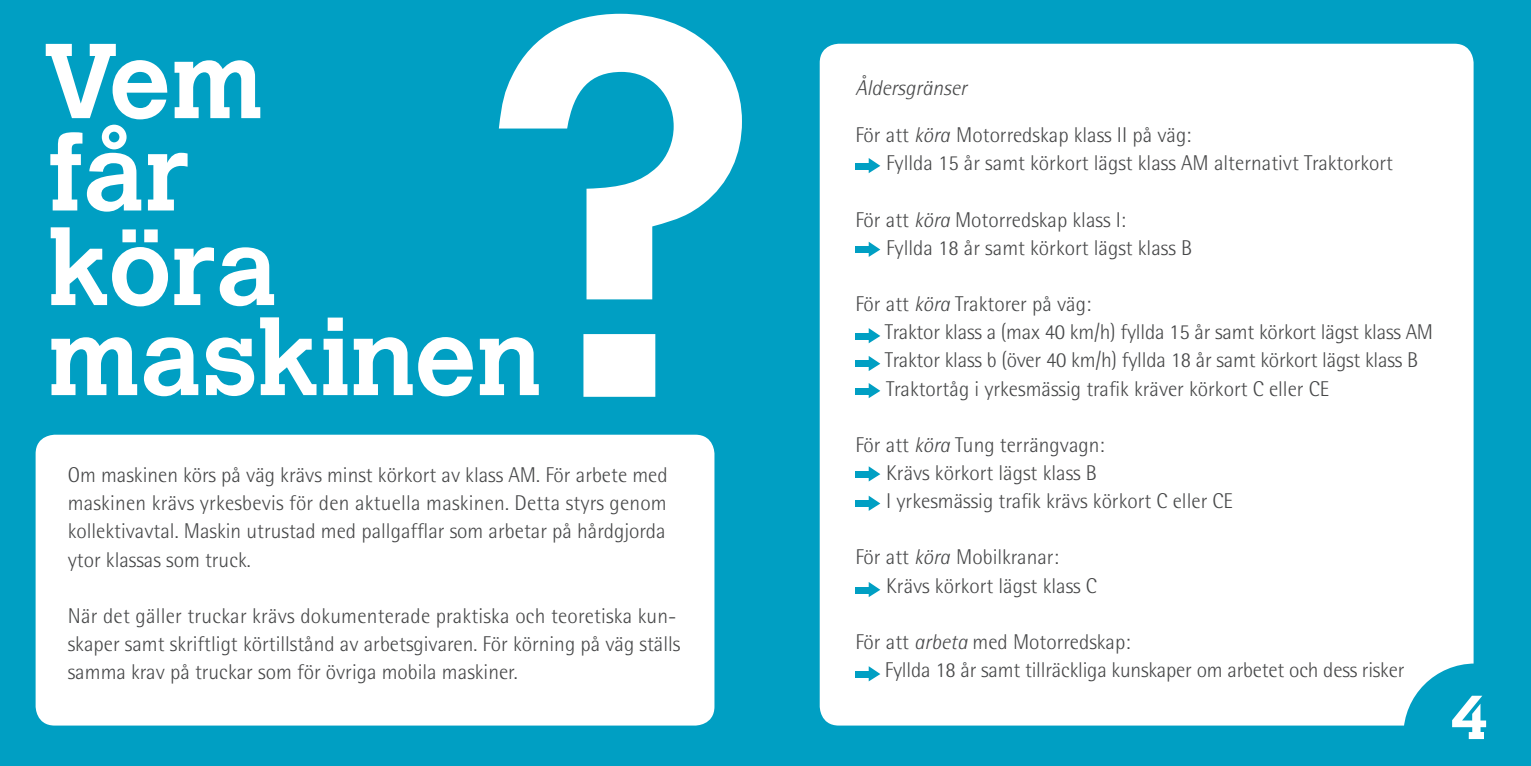
<style>
.page{position:relative;width:1531px;height:766px;background:#fff}
.page>*{position:absolute;margin:0;border:0;box-sizing:border-box;transform-origin:0 0}
.t1{font:700 105.3px/92.2px "Calvert MT Std";color:#fff}
.t2{font:700 61.43px "Calvert MT Std";color:#fff}
.t3{font:300 21.38px/28.1px "AT Rotis Semi Sans";color:#464748}
.t4{font:italic 300 21.38px "AT Rotis Semi Sans";color:#464748}
.s1{font-style:italic}
</style>
<div class="page">
<div style="left:0;top:0;width:1531px;height:765px;background:#009fc3"></div>
<div style="left:36px;top:434px;width:678px;height:291px;background:#fff;border-radius:19px"></div>
<div style="left:820px;top:44px;width:653px;height:681px;background:#fff;border-radius:19px"></div>
<svg style="left:1403px;top:663px;width:71px;height:63px"></svg>
<svg style="left:499px;top:14px;width:243px;height:382px"></svg>
<svg style="left:869px;top:242px;width:11px;height:15px"></svg>
<div style="left:855px;top:246px;width:16px;height:7px;background:#009fc3"></div>
<svg style="left:869px;top:158px;width:11px;height:15px"></svg>
<div style="left:855px;top:163px;width:16px;height:6px;background:#009fc3"></div>
<svg style="left:869px;top:328px;width:11px;height:15px"></svg>
<div style="left:855px;top:332px;width:16px;height:7px;background:#009fc3"></div>
<svg style="left:869px;top:356px;width:11px;height:15px"></svg>
<div style="left:855px;top:360px;width:16px;height:7px;background:#009fc3"></div>
<svg style="left:869px;top:383px;width:11px;height:15px"></svg>
<div style="left:855px;top:387px;width:16px;height:7px;background:#009fc3"></div>
<svg style="left:869px;top:466px;width:11px;height:15px"></svg>
<div style="left:855px;top:471px;width:16px;height:6px;background:#009fc3"></div>
<svg style="left:869px;top:496px;width:11px;height:14px"></svg>
<div style="left:855px;top:500px;width:16px;height:7px;background:#009fc3"></div>
<svg style="left:869px;top:582px;width:11px;height:15px"></svg>
<div style="left:855px;top:586px;width:16px;height:7px;background:#009fc3"></div>
<svg style="left:869px;top:666px;width:11px;height:15px"></svg>
<div style="left:855px;top:670px;width:16px;height:7px;background:#009fc3"></div>
<h1 class="t1" style="left:42px;top:33px;width:500px">Vem<br>får<br>köra maskinen</h1>
<p class="t3" style="left:68px;top:460px;width:601px;text-align:justify">Om maskinen körs på väg krävs minst körkort av klass AM. För arbete med maskinen krävs yrkesbevis för den aktuella maskinen. Detta styrs genom kollektivavtal. Maskin utrustad med pallgafflar som arbetar på hårdgjorda ytor klassas som truck.</p>
<p class="t3" style="left:68px;top:601px;width:614px">När det gäller truckar krävs dokumenterade praktiska och teoretiska kun&shy;skaper samt skriftligt körtillstånd av arbetsgivaren. För körning på väg ställs samma krav på truckar som för övriga mobila maskiner.</p>
<p class="t4" style="left:855px;top:75px;width:113px">Åldersgränser</p>
<p class="t3" style="left:886px;top:121px;width:508px;text-indent:-31px">För att <span class="s1">köra</span> Motorredskap klass II på väg:<br>Fyllda 15 år samt körkort lägst klass AM alternativt Traktorkort</p>
<p class="t3" style="left:886px;top:205px;width:307px;text-indent:-31px">För att <span class="s1">köra</span> Motorredskap klass I:<br>Fyllda 18 år samt körkort lägst klass B</p>
<p class="t3" style="left:885px;top:290px;width:550px;text-indent:-30px">För att <span class="s1">köra</span> Traktorer på väg:<br>Traktor klass a (max 40 km/h) fyllda 15 år samt körkort lägst klass AM Traktor klass b (över 40 km/h) fyllda 18 år samt körkort lägst klass B Traktortåg i yrkesmässig trafik kräver körkort C eller CE</p>
<p class="t3" style="left:886px;top:430px;width:348px;text-indent:-31px">För att <span class="s1">köra</span> Tung terrängvagn:<br>Krävs körkort lägst klass B<br>I yrkesmässig trafik krävs körkort C eller CE</p>
<p class="t3" style="left:886px;top:543px;width:212px;text-indent:-31px">För att <span class="s1">köra</span> Mobilkranar:<br>Krävs körkort lägst klass C</p>
<p class="t3" style="left:885px;top:627px;width:521px;text-indent:-30px">För att <span class="s1">arbeta</span> med Motorredskap:<br>Fyllda 18 år samt tillräckliga kunskaper om arbetet och dess risker</p>
<h2 class="t2" style="left:1450px;top:678px;width:39px">4</h2>
</div>
